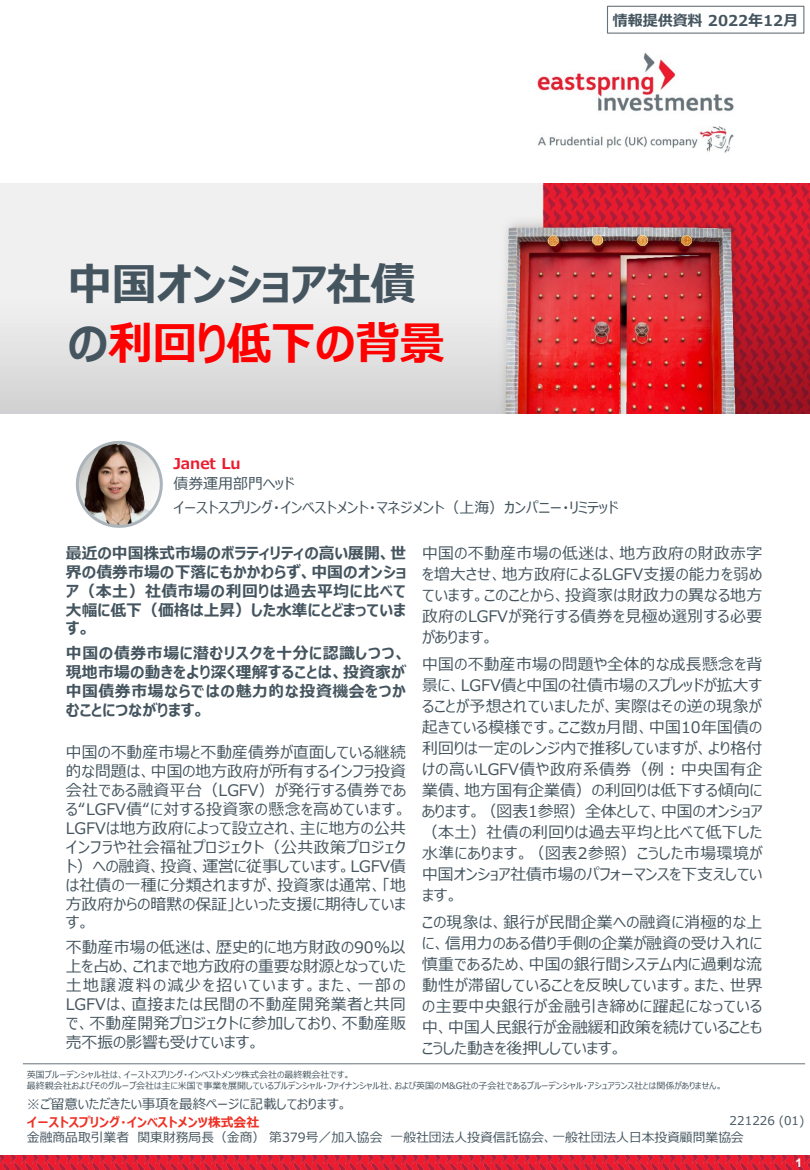
<style>
.page{position:relative;width:810px;height:1170px;background:#fff}
.page>*{position:absolute;margin:0;border:0;box-sizing:border-box;transform-origin:0 0}
.t1{font:700 45px "Meiryo UI";letter-spacing:-.015em;color:#45555f}
.t2{font:700 45px "Meiryo UI";letter-spacing:-.015em;color:#f00}
.t3{font:15.9px/21px "Meiryo UI";letter-spacing:.01em;color:#45555f;text-align:justify}
.t4{font:700 15.9px/18.9px "Meiryo UI";letter-spacing:.015em;color:#45555f;text-align:justify}
.t5{font:15px "Meiryo UI";color:#45555f}
.t6{font:700 15px "Meiryo UI";color:#45555f}
.t7{font:700 15px "Meiryo UI";letter-spacing:-.005em;color:#ed1b2d}
.t8{font:13.5px "Meiryo UI";color:#45555f}
.t9{font:12.75px "Meiryo UI";color:#45555f}
.t10{font:700 12.75px "Meiryo UI";color:#ee3124}
.t11{font:12px "Meiryo UI";letter-spacing:.005em;color:#45555f}
.t12{font:700 12px "Arial";color:#fff}
.t13{font:9px/10.8px "Meiryo UI";color:#45555f}
.s1{color:#45555f}
</style>
<div class="page">
<img style="left:0;top:1155px;width:810px;height:15px">
<img style="left:537px;top:52px;width:197px;height:101px">
<div style="left:607px;top:6px;width:197px;height:28px;border:1px solid #68737a"></div>
<hr style="left:23px;top:1063px;width:782px;height:1px;background:#68737a">
<svg style="left:75px;top:440px;width:88px;height:88px"></svg>
<img style="left:0;top:184px;width:810px;height:229px">
<p class="t1" style="left:68px;top:253px;width:349px">中国オンショア社債</p>
<p class="t2" style="left:68px;top:312px;width:379px"><span class="s1">の</span>利回り低下の背景</p>
<p class="t6" style="left:613px;top:10px;width:187px">情報提供資料 2022年12月</p>
<p class="t7" style="left:173px;top:453px;width:69px">Janet Lu</p>
<p class="t5" style="left:173px;top:473px;width:123px">債券運用部門ヘッド</p>
<p class="t5" style="left:173px;top:497px;width:446px">イーストスプリング・インベストメント・マネジメント（上海）カンパニー・リミテッド</p>
<p class="t4" style="left:66px;top:544px;width:342px">最近の中国株式市場のボラティリティの高い展開、世界の債券市場の下落にもかかわらず、中国のオンショア（本土）社債市場の利回りは過去平均に比べて大幅に低下（価格は上昇）した水準にとどまっています。</p>
<p class="t4" style="left:66px;top:645px;width:342px">中国の債券市場に潜むリスクを十分に認識しつつ、現地市場の動きをより深く理解することは、投資家が中国債券市場ならではの魅力的な投資機会をつかむことにつながります。</p>
<p class="t3" style="left:66px;top:744px;width:342px;line-height:18.9px">中国の不動産市場と不動産債券が直面している継続的な問題は、中国の地方政府が所有するインフラ投資会社である融資平台（LGFV）が発行する債券である“LGFV債“に対する投資家の懸念を高めています。LGFVは地方政府によって設立され、主に地方の公共インフラや社会福祉プロジェクト（公共政策プロジェクト）への融資、投資、運営に従事しています。LGFV債は社債の一種に分類されますが、投資家は通常、「地方政府からの暗黙の保証」といった支援に期待しています。</p>
<p class="t3" style="left:66px;top:939px;width:342px;line-height:18.9px">不動産市場の低迷は、歴史的に地方財政の90％以上を占め、これまで地方政府の重要な財源となっていた土地譲渡料の減少を招いています。また、一部のLGFVは、直接または民間の不動産開発業者と共同で、不動産開発プロジェクトに参加しており、不動産販売不振の影響も受けています。</p>
<p class="t3" style="left:422px;top:543px;width:342px">中国の不動産市場の低迷は、地方政府の財政赤字を増大させ、地方政府によるLGFV支援の能力を弱めています。このことから、投資家は財政力の異なる地方政府のLGFVが発行する債券を見極め選別する必要があります。</p>
<p class="t3" style="left:422px;top:654px;width:342px">中国の不動産市場の問題や全体的な成長懸念を背景に、LGFV債と中国の社債市場のスプレッドが拡大することが予想されていましたが、実際はその逆の現象が起きている模様です。ここ数ヵ月間、中国10年国債の利回りは一定のレンジ内で推移していますが、より格付けの高いLGFV債や政府系債券（例：中央国有企業債、地方国有企業債）の利回りは低下する傾向にあります。（図表1参照）全体として、中国のオンショア（本土）社債の利回りは過去平均と比べて低下した水準にあります。（図表2参照）こうした市場環境が中国オンショア社債市場のパフォーマンスを下支えしています。</p>
<p class="t3" style="left:422px;top:913px;width:342px">この現象は、銀行が民間企業への融資に消極的な上に、信用力のある借り手側の企業が融資の受け入れに慎重であるため、中国の銀行間システム内に過剰な流動性が滞留していることを反映しています。また、世界の主要中央銀行が金融引き締めに躍起になっている中、中国人民銀行が金融緩和政策を続けていることもこうした動きを後押ししています。</p>
<p class="t13" style="left:27px;top:1070px;width:697px">英国プルーデンシャル社は、イーストスプリング・インベストメンツ株式会社の最終親会社です。<br>最終親会社およびそのグループ会社は主に米国で事業を展開しているプルデンシャル・ファイナンシャル社、および英国のM&amp;G社の子会社であるプルーデンシャル・アシュアランス社とは関係がありません。</p>
<p class="t8" style="left:27px;top:1095px;width:322px">※ご留意いただきたい事項を最終ページに記載しております。</p>
<p class="t11" style="left:730px;top:1112px;width:76px">221226 (01)</p>
<p class="t10" style="left:27px;top:1114px;width:234px">イーストスプリング・インベストメンツ株式会社</p>
<p class="t9" style="left:27px;top:1129px;width:718px">金融商品取引業者 関東財務局長（金商）第379号／加入協会 一般社団法人投資信託協会、一般社団法人日本投資顧問業協会</p>
<p class="t12" style="left:796px;top:1155px;width:8px">1</p>
</div>
